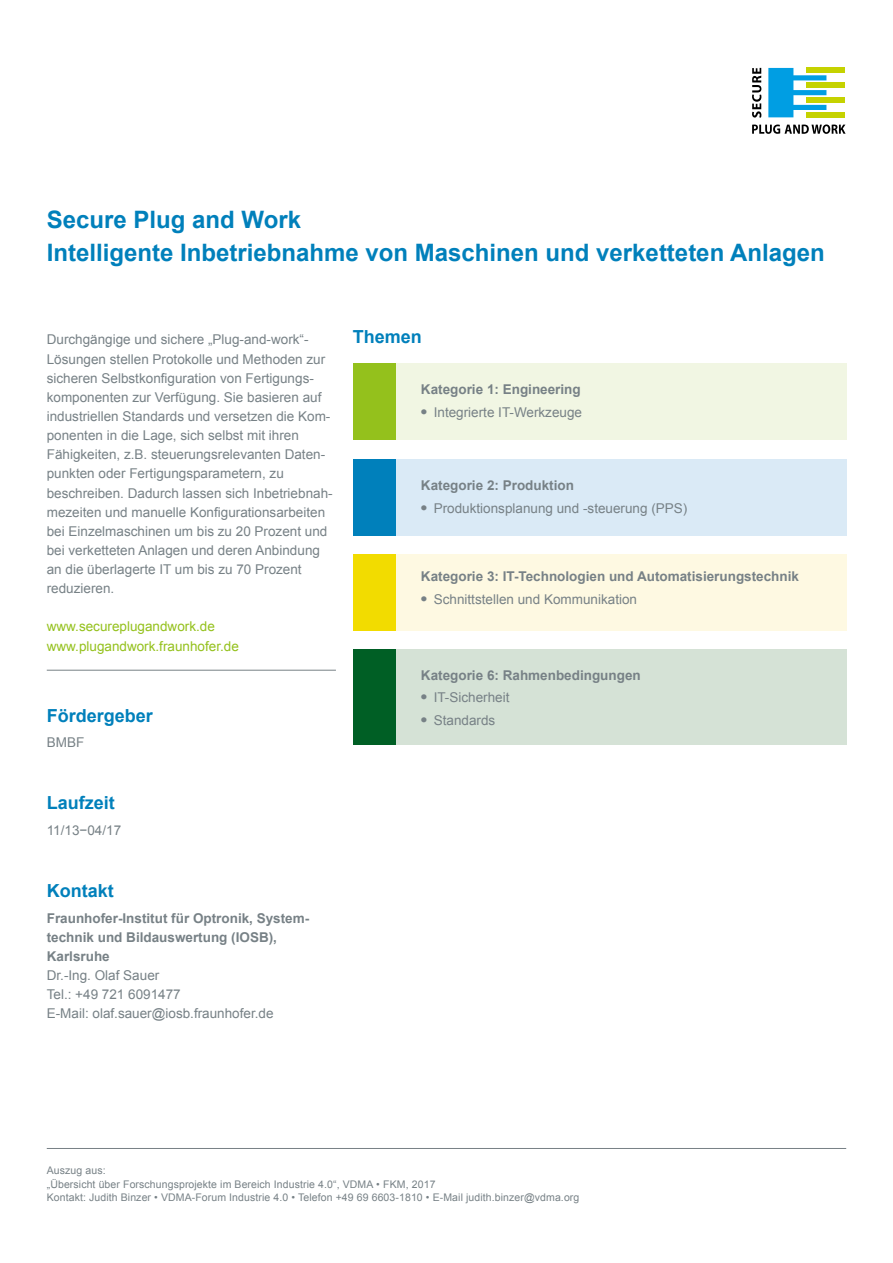
<style>
.page{position:relative;width:893px;height:1263px;background:#fff}
.page>*{position:absolute;margin:0;border:0;box-sizing:border-box;transform-origin:0 0}
.t1{font:700 24px/33px "Arial";color:#0080bb}
.t2{font:700 18px "Arial";color:#0080bb}
.t3{font:13.5px/19.2px "Arial";color:#778186}
.t4{font:700 13.5px/19.2px "Arial";color:#778186}
.t5{font:13.5px/19.2px "Arial";color:#94c11c}
.t6{font:10.5px/13.5px "Arial";letter-spacing:.01em;color:#778186}
.s1{font-weight:700;font-size:18px}
</style>
<div class="page">
<hr style="left:47px;top:1148px;width:799px;height:1px;background:#778186">
<div style="left:353px;top:554px;width:493px;height:76px;background:#fef9e2"></div>
<div style="left:353px;top:554px;width:42px;height:76px;background:#f2dc00"></div>
<hr style="left:47px;top:670px;width:289px;height:1px;background:#778186">
<svg style="left:752px;top:124px;width:94px;height:10px"></svg>
<svg style="left:752px;top:68px;width:9px;height:50px"></svg>
<svg style="left:768px;top:68px;width:58px;height:49px"></svg>
<div style="left:806px;top:83px;width:39px;height:5px;background:#c5d200"></div>
<div style="left:806px;top:68px;width:39px;height:5px;background:#c5d200"></div>
<div style="left:806px;top:97px;width:39px;height:6px;background:#c5d200"></div>
<div style="left:806px;top:112px;width:39px;height:5px;background:#c5d200"></div>
<div style="left:353px;top:364px;width:493px;height:76px;background:#f1f6e3"></div>
<div style="left:353px;top:364px;width:42px;height:76px;background:#94c11c"></div>
<div style="left:353px;top:459px;width:493px;height:77px;background:#daeaf6"></div>
<div style="left:353px;top:459px;width:42px;height:77px;background:#0080bb"></div>
<div style="left:353px;top:649px;width:493px;height:95px;background:#d5e2d6"></div>
<div style="left:353px;top:649px;width:42px;height:95px;background:#005f25"></div>
<h1 class="t1" style="left:47px;top:204px;width:779px">Secure Plug and Work<br>Intelligente Inbetriebnahme von Maschinen und verketteten Anlagen</h1>
<p class="t3" style="left:47px;top:330px;width:287px">Durchgängige und sichere „Plug-and-work“- Lösungen stellen Protokolle und Methoden zur sicheren Selbstkonfiguration von Fertigungs&shy;komponenten zur Verfügung. Sie basieren auf industriellen Standards und versetzen die Kom&shy;ponenten in die Lage, sich selbst mit ihren Fähigkeiten, z.B. steuerungsrelevanten Daten&shy;punkten oder Fertigungsparametern, zu beschreiben. Dadurch lassen sich Inbetriebnah&shy;mezeiten und manuelle Konfigurationsarbeiten bei Einzelmaschinen um bis zu 20 Prozent und bei verketteten Anlagen und deren Anbindung an die überlagerte IT um bis zu 70 Prozent reduzieren.</p>
<p class="t5" style="left:47px;top:617px;width:194px">www.secureplugandwork.de www.plugandwork.fraunhofer.de</p>
<h2 class="t2" style="left:47px;top:703px;width:108px">Fördergeber</h2>
<p class="t3" style="left:47px;top:733px;width:39px">BMBF</p>
<h2 class="t2" style="left:47px;top:791px;width:70px">Laufzeit</h2>
<p class="t3" style="left:47px;top:821px;width:76px">11/13−04/17</p>
<h2 class="t2" style="left:47px;top:879px;width:68px">Kontakt</h2>
<p class="t4" style="left:47px;top:909px;width:264px">Fraunhofer-Institut für Optronik, System&shy;technik und Bildauswertung (IOSB),<br>Karlsruhe</p>
<p class="t3" style="left:47px;top:966px;width:228px">Dr.-Ing. Olaf Sauer<br>Tel.: +49 721 6091477<br>E-Mail: olaf.sauer@iosb.fraunhofer.de</p>
<h2 class="t2" style="left:353px;top:325px;width:71px">Themen</h2>
<p class="t4" style="left:421px;top:380px;width:161px">Kategorie 1: Engineering</p>
<p class="t3" style="left:421px;top:403px;width:163px"><span class="s1">•</span> Integrierte IT-Werkzeuge</p>
<p class="t4" style="left:421px;top:476px;width:155px">Kategorie 2: Produktion</p>
<p class="t3" style="left:421px;top:498px;width:268px"><span class="s1">•</span> Produktionsplanung und -steuerung (PPS)</p>
<p class="t4" style="left:421px;top:567px;width:380px">Kategorie 3: IT-Technologien und Automatisierungstechnik</p>
<p class="t3" style="left:421px;top:590px;width:218px"><span class="s1">•</span> Schnittstellen und Kommunikation</p>
<p class="t4" style="left:421px;top:666px;width:221px">Kategorie 6: Rahmenbedingungen</p>
<p class="t3" style="left:421px;top:688px;width:90px"><span class="s1">•</span> IT-Sicherheit</p>
<p class="t3" style="left:421px;top:710px;width:76px"><span class="s1">•</span> Standards</p>
<p class="t6" style="left:47px;top:1164px;width:534px">Auszug aus:<br>„Übersicht über Forschungsprojekte im Bereich Industrie 4.0“, VDMA • FKM, 2017<br>Kontakt: Judith Binzer • VDMA-Forum Industrie 4.0 • Telefon +49 69 6603-1810 • E-Mail judith.binzer@vdma.org</p>
</div>
